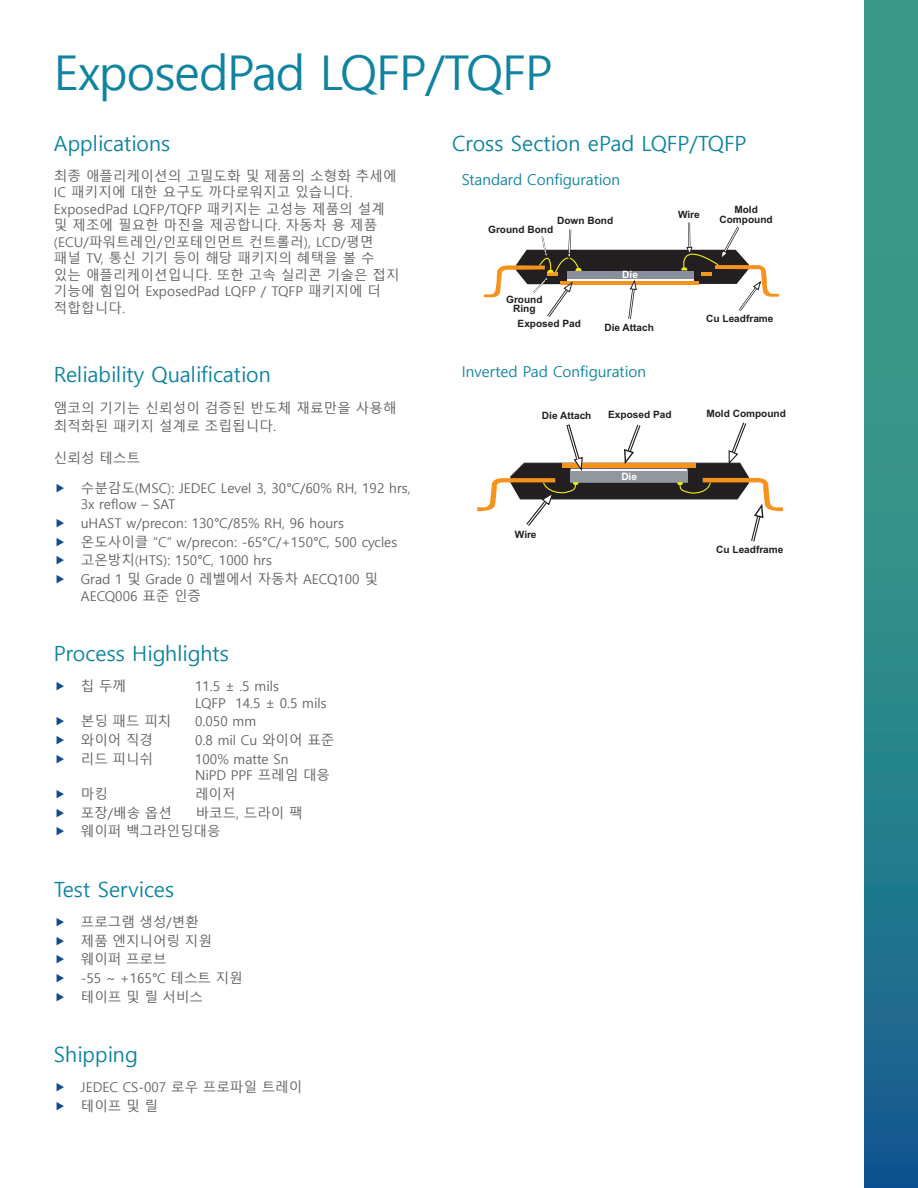
<style>
.page{position:relative;width:918px;height:1188px;background:#fff}
.page>*{position:absolute;margin:0;border:0;box-sizing:border-box;transform-origin:0 0}
.Data_Sheet_Title{font:48px "Malgun Gothic";letter-spacing:-.02em;color:#0f83a0}
.Data_Sheet_Section_T{font:21px "Malgun Gothic";color:#0f83a0}
.Data_Sheet_Body_Subh{font:15px "Malgun Gothic";color:#0f83a0}
.Data_Sheet_Section_T-2{font:15px "Malgun Gothic";color:#0f83a0}
.Body_Copy_Gray{font:13.5px/16.5px "Malgun Gothic";color:#636366}
.t1{font:700 10.05px/10.1px "Arial";color:#231f20;text-align:center}
.t2{font:700 10.05px "Arial";color:#fff}
</style>
<div class="page">
<svg style="left:864px;top:0;width:54px;height:1188px;background:#2d8589"></svg>
<svg style="left:477px;top:422px;width:306px;height:120px"></svg>
<svg style="left:484px;top:223px;width:295px;height:97px"></svg>
<p class="Data_Sheet_Title" style="left:54px;top:46px;width:500px">ExposedPad LQFP/TQFP</p>
<p class="Data_Sheet_Section_T" style="left:452px;top:131px;width:296px">Cross Section ePad LQFP/TQFP</p>
<p class="Data_Sheet_Section_T" style="left:54px;top:131px;width:118px">Applications</p>
<p class="Body_Copy_Gray" style="left:54px;top:168px;width:347px">최종 애플리케이션의 고밀도화 및 제품의 소형화 추세에<br>IC 패키지에 대한 요구도 까다로워지고 있습니다.<br>ExposedPad LQFP/TQFP 패키지는 고성능 제품의 설계 및 제조에 필요한 마진을 제공합니다. 자동차 용 제품 (ECU/파워트레인/인포테인먼트 컨트롤러), LCD/평면 패널 TV, 통신 기기 등이 해당 패키지의 혜택을 볼 수 있는 애플리케이션입니다. 또한 고속 실리콘 기술은 접지 기능에 힘입어 ExposedPad LQFP / TQFP 패키지에 더 적합합니다.</p>
<p class="Data_Sheet_Section_T-2" style="left:462px;top:171px;width:160px">Standard Configuration</p>
<p class="t1" style="left:720px;top:204px;width:55px">Mold<br>Compound</p>
<p class="t1" style="left:678px;top:210px;width:23px">Wire</p>
<p class="t1" style="left:557px;top:215px;width:58px">Down Bond</p>
<p class="t1" style="left:488px;top:224px;width:66px">Ground Bond</p>
<p class="t2" style="left:622px;top:268px;width:17px">Die</p>
<p class="t1" style="left:506px;top:295px;width:38px;line-height:9px">Ground<br>Ring</p>
<p class="t1" style="left:706px;top:313px;width:69px">Cu Leadframe</p>
<p class="t1" style="left:518px;top:318px;width:65px">Exposed Pad</p>
<p class="t1" style="left:604px;top:323px;width:51px">Die Attach</p>
<p class="Data_Sheet_Section_T" style="left:54px;top:362px;width:219px">Reliability Qualification</p>
<p class="Body_Copy_Gray" style="left:54px;top:400px;width:344px;line-height:18px">앰코의 기기는 신뢰성이 검증된 반도체 재료만을 사용해 최적화된 패키지 설계로 조립됩니다.</p>
<p class="Body_Copy_Gray" style="left:54px;top:450px;width:88px">신뢰성 테스트</p>
<p class="Body_Copy_Gray" style="left:81px;top:480px;width:331px">수분감도(MSC): JEDEC Level 3, 30°C/60% RH, 192 hrs,<br>3x reflow – SAT</p>
<p class="Body_Copy_Gray" style="left:81px;top:515px;width:265px">uHAST w/precon: 130°C/85% RH, 96 hours</p>
<p class="Body_Copy_Gray" style="left:81px;top:534px;width:318px">온도사이클 “C” w/precon: -65°C/+150°C, 500 cycles</p>
<p class="Body_Copy_Gray" style="left:81px;top:553px;width:193px">고온방치(HTS): 150°C, 1000 hrs</p>
<p class="Body_Copy_Gray" style="left:81px;top:571px;width:299px">Grad 1 및 Grade 0 레벨에서 자동차 AECQ100 및<br>AECQ006 표준 인증</p>
<p class="Data_Sheet_Section_T" style="left:54px;top:642px;width:177px">Process Highlights</p>
<p class="Body_Copy_Gray" style="left:81px;top:678px;width:47px">칩 두께</p>
<p class="Body_Copy_Gray" style="left:195px;top:678px;width:133px">11.5 ± .5 mils<br>LQFP 14.5 ± 0.5 mils</p>
<p class="Body_Copy_Gray" style="left:81px;top:714px;width:92px">본딩 패드 피치</p>
<p class="Body_Copy_Gray" style="left:195px;top:714px;width:63px">0.050 mm</p>
<p class="Body_Copy_Gray" style="left:81px;top:732px;width:74px">와이어 직경</p>
<p class="Body_Copy_Gray" style="left:195px;top:732px;width:141px">0.8 mil Cu 와이어 표준</p>
<p class="Body_Copy_Gray" style="left:81px;top:751px;width:74px">리드 피니쉬</p>
<p class="Body_Copy_Gray" style="left:195px;top:751px;width:136px">100% matte Sn<br>NiPD PPF 프레임 대응</p>
<p class="Body_Copy_Gray" style="left:81px;top:786px;width:29px">마킹</p>
<p class="Body_Copy_Gray" style="left:195px;top:786px;width:42px">레이저</p>
<p class="Body_Copy_Gray" style="left:81px;top:805px;width:93px">포장/배송 옵션</p>
<p class="Body_Copy_Gray" style="left:196px;top:805px;width:108px">바코드, 드라이 팩</p>
<p class="Body_Copy_Gray" style="left:81px;top:823px;width:141px">웨이퍼 백그라인딩대응</p>
<p class="Data_Sheet_Section_T" style="left:54px;top:877px;width:122px">Test Services</p>
<p class="Body_Copy_Gray" style="left:81px;top:914px;width:120px">프로그램 생성/변환</p>
<p class="Body_Copy_Gray" style="left:81px;top:933px;width:133px">제품 엔지니어링 지원</p>
<p class="Body_Copy_Gray" style="left:81px;top:951px;width:87px">웨이퍼 프로브</p>
<p class="Body_Copy_Gray" style="left:81px;top:970px;width:163px">-55 ~ +165°C 테스트 지원</p>
<p class="Body_Copy_Gray" style="left:81px;top:989px;width:124px">테이프 및 릴 서비스</p>
<p class="Data_Sheet_Section_T" style="left:54px;top:1043px;width:85px">Shipping</p>
<p class="Body_Copy_Gray" style="left:81px;top:1079px;width:223px">JEDEC CS-007 로우 프로파일 트레이</p>
<p class="Body_Copy_Gray" style="left:81px;top:1098px;width:79px">테이프 및 릴</p>
<p class="Data_Sheet_Body_Subh" style="left:462px;top:363px;width:186px">Inverted Pad Configuration</p>
<p class="t1" style="left:542px;top:411px;width:51px">Die Attach</p>
<p class="t1" style="left:706px;top:408px;width:81px">Mold Compound</p>
<p class="t1" style="left:608px;top:409px;width:65px">Exposed Pad</p>
<p class="t1" style="left:515px;top:530px;width:23px">Wire</p>
<p class="t2" style="left:621px;top:470px;width:17px">Die</p>
<p class="t1" style="left:716px;top:544px;width:69px">Cu Leadframe</p>
</div>
